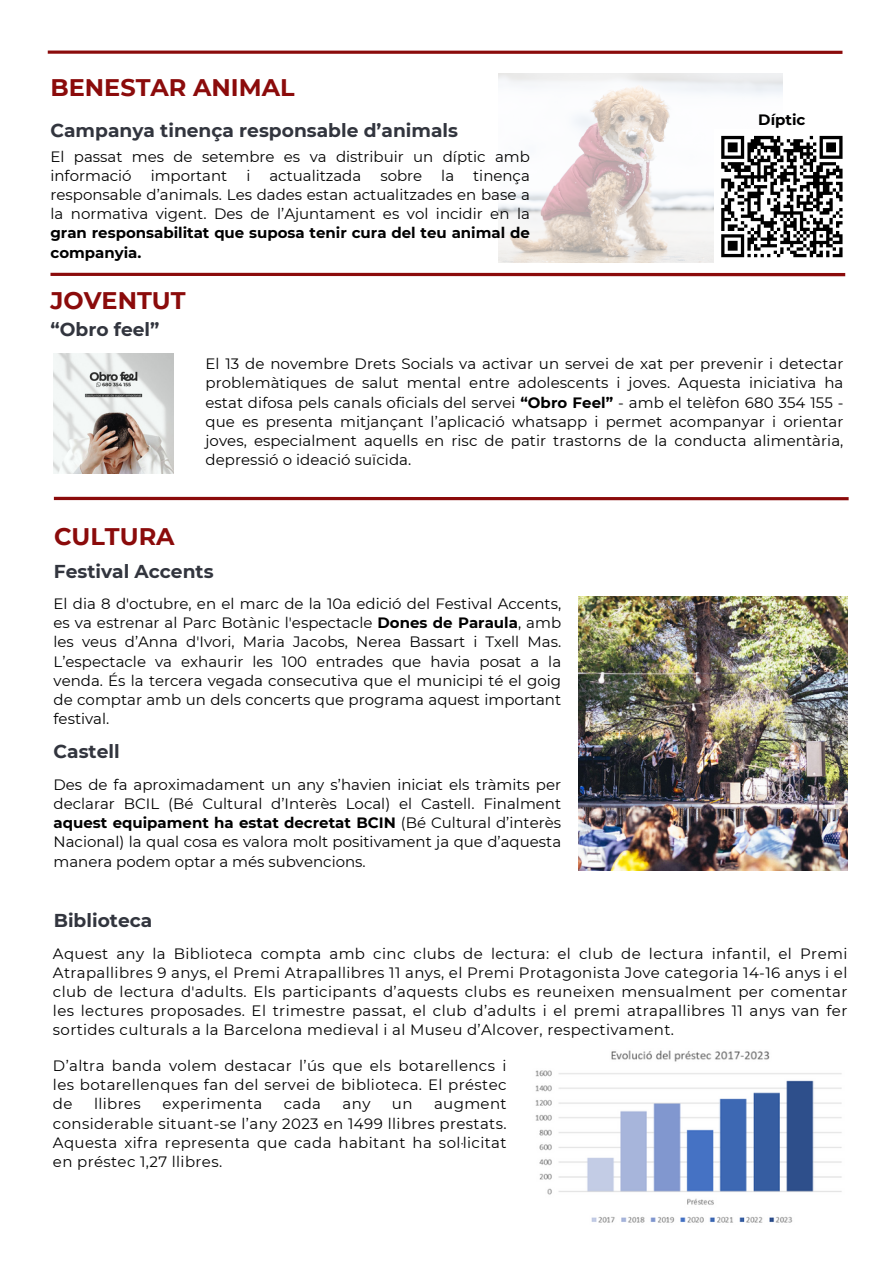
<style>
.page{position:relative;width:893px;height:1264px;background:#fff}
.page>*{position:absolute;margin:0;border:0;box-sizing:border-box;transform-origin:0 0}
.t1{font:700 24px "Montserrat";color:#8b0b0b}
.t2{font:700 18.6px "Montserrat";color:#32353e}
.t3{font:15px/19.2px "Montserrat";color:#000;text-align:justify}
.t4{font:15px "Montserrat";letter-spacing:.025em;color:#000}
.t5{font:700 15px "Montserrat";color:#000}
.s1{font-weight:700}
</style>
<div class="page">
<hr style="left:48px;top:51px;width:794px;height:3px;background:#8b0b0b">
<hr style="left:54px;top:497px;width:794px;height:3px;background:#8b0b0b">
<img style="left:53px;top:353px;width:121px;height:120px">
<img style="left:498px;top:73px;width:284px;height:189px">
<div style="left:714px;top:129px;width:135px;height:135px;background:#fff"></div>
<svg style="left:721px;top:135px;width:122px;height:123px"></svg>
<img style="left:535px;top:1050px;width:307px;height:173px">
<hr style="left:50px;top:273px;width:795px;height:3px;background:#8b0b0b">
<img style="left:578px;top:597px;width:269px;height:273px">
<h2 class="t1" style="left:50px;top:72px;width:245px">BENESTAR ANIMAL</h2>
<p class="t2" style="left:50px;top:119px;width:409px">Campanya tinença responsable d’animals</p>
<h3 class="t3" style="left:50px;top:147px;width:481px">El passat mes de setembre es va distribuir un díptic amb informació</h3>
<h3 class="t3" style="left:50px;top:166px;width:481px;text-indent:422px">tinença responsable d’animals. Les dades estan actualitzades en base a la normativa vigent. Des de l’Ajuntament es vol incidir en la <span class="s1">gran responsabilitat que suposa tenir cura del teu animal de companyia.</span></h3>
<h3 class="t3" style="left:151px;top:166px;width:78px">important</h3>
<h3 class="t3" style="left:246px;top:166px;width:6px">i</h3>
<h3 class="t3" style="left:269px;top:166px;width:93px">actualitzada</h3>
<h3 class="t3" style="left:380px;top:166px;width:43px">sobre</h3>
<h3 class="t3" style="left:441px;top:166px;width:14px">la</h3>
<h1 class="t1" style="left:50px;top:285px;width:136px">JOVENTUT</h1>
<p class="t2" style="left:50px;top:318px;width:110px">“Obro feel”</p>
<p class="t5" style="left:758px;top:111px;width:49px">Díptic</p>
<h1 class="t1" style="left:54px;top:522px;width:122px">CULTURA</h1>
<h2 class="t3" style="left:205px;top:354px;width:639px">El 13 de novembre Drets Socials va activar un servei de xat per prevenir i detectar problemàtiques de salut mental entre adolescents i joves. Aquesta iniciativa ha estat difosa pels canals oficials del servei <span class="s1">“Obro Feel”</span> - amb el telèfon 680 354 155 - que es presenta mitjançant l’aplicació whatsapp i permet acompanyar i orientar joves, especialment aquells en risc de patir trastorns de la conducta alimentària, depressió o ideació suïcida.</h2>
<p class="t2" style="left:54px;top:559px;width:161px">Festival Accents</p>
<p class="t3" style="left:54px;top:594px;width:509px">El dia 8 d'octubre, en el marc de la 10a edició del Festival Accents, es va estrenar al Parc Botànic l'espectacle <span class="s1">Dones de Paraula</span>, amb les veus d’Anna d'Ivori, Maria Jacobs, Nerea Bassart i Txell Mas.<br>L’espectacle va exhaurir les 100 entrades que havia posat a la venda. És la tercera vegada consecutiva que el municipi té el goig de comptar amb un dels concerts que programa aquest important festival.</p>
<h2 class="t2" style="left:54px;top:740px;width:68px">Castell</h2>
<p class="t3" style="left:54px;top:775px;width:509px">Des de fa aproximadament un any s’havien iniciat els tràmits per declarar BCIL (Bé Cultural d’Interès Local) el Castell. Finalment <span class="s1">aquest equipament ha estat decretat BCIN</span> (Bé Cultural d’interès Nacional) la qual cosa es valora molt positivament ja que d’aquesta manera podem optar a més subvencions.</p>
<p class="t2" style="left:54px;top:908px;width:100px">Biblioteca</p>
<h1 class="t3" style="left:53px;top:943px;width:795px">Aquest any la Biblioteca compta amb cinc clubs de lectura: el club de lectura infantil, el Premi Atrapallibres 9 anys, el Premi Atrapallibres 11 anys, el Premi Protagonista Jove categoria 14-16 anys i el club de lectura d'adults. Els participants d’aquests clubs es reuneixen mensualment per comentar les lectures proposades. El trimestre passat, el club d’adults i el premi atrapallibres 11 anys van fer sortides culturals a la Barcelona medieval i al Museu d’Alcover, respectivament.</h1>
<h2 class="t3" style="left:53px;top:1056px;width:455px">D’altra banda volem destacar l’ús que els botarellencs i les botarellenques fan del servei de biblioteca. El préstec de</h2>
<h2 class="t4" style="left:94px;top:1094px;width:48px">llibres</h2>
<h2 class="t4" style="left:162px;top:1094px;width:101px">experimenta</h2>
<h2 class="t3" style="left:284px;top:1094px;width:39px">cada</h2>
<h2 class="t3" style="left:342px;top:1094px;width:29px">any</h2>
<h2 class="t3" style="left:392px;top:1094px;width:22px">un</h2>
<h2 class="t3" style="left:53px;top:1094px;width:455px;text-indent:381px">augment considerable situant-se l’any 2023 en 1499 llibres prestats.<br>Aquesta xifra representa que cada habitant ha sol·licitat en préstec 1,27 llibres.</h2>
</div>
